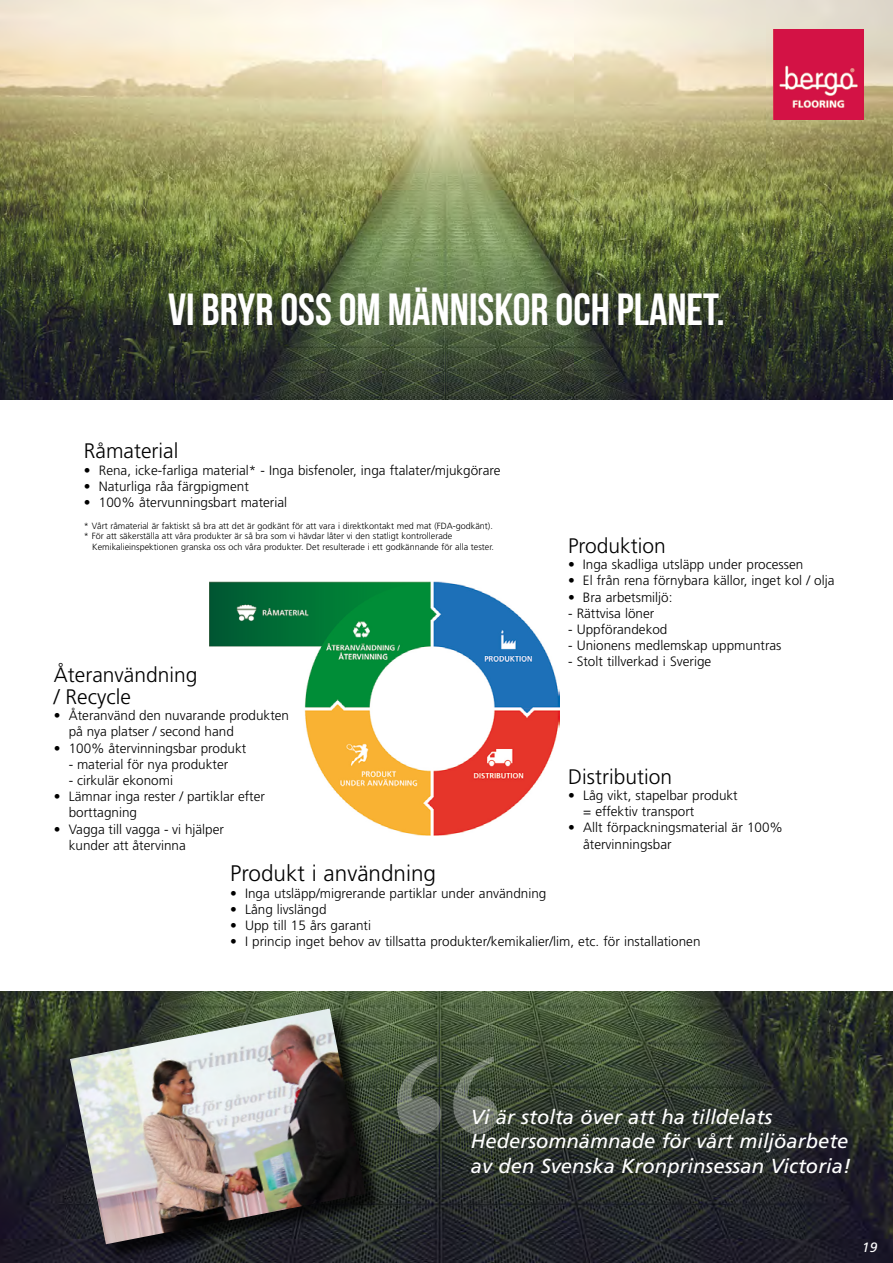
<style>
.page{position:relative;width:893px;height:1263px;background:#fff}
.page>*{position:absolute;margin:0;border:0;box-sizing:border-box;transform-origin:0 0}
.t1{font:700 239.55px "Times New Roman";color:#fff}
.t2{font:45px "Bebas Neue";color:#fff}
.t3{font:300 22.5px "Frutiger";color:#000}
.t4{font:300 21px/22.5px "Frutiger";color:#000}
.t5{font:italic 20.25px/24.3px "Frutiger";color:#fff}
.t6{font:300 13.5px/16.2px "Frutiger";color:#000}
.t7{font:italic 13.5px "Frutiger";color:#fff}
.t8{font:300 9px/10.8px "Frutiger";color:#000}
</style>
<div class="page">
<img style="left:0;top:0;width:893px;height:400px">
<img style="left:0;top:991px;width:893px;height:272px">
<div style="left:72px;top:1011px;width:312px;height:251px;background:#000;opacity:.75"></div>
<img style="left:70px;top:1008px;width:296px;height:236px">
<img style="left:774px;top:30px;width:89px;height:90px">
<img style="left:210px;top:581px;width:350px;height:255px">
<h2 class="t2" style="left:168px;top:284px;width:558px">VI BRYR OSS OM MÄNNISKOR OCH PLANET.</h2>
<h3 class="t4" style="left:84px;top:440px;width:96px">Råmaterial</h3>
<p class="t6" style="left:84px;top:462px;width:418px">• Rena, icke-farliga material* - Inga bisfenoler, inga ftalater/mjukgörare</p>
<p class="t6" style="left:84px;top:478px;width:166px">• Naturliga råa färgpigment</p>
<p class="t6" style="left:84px;top:494px;width:205px">• 100% återvunningsbart material</p>
<p class="t8" style="left:84px;top:520px;width:410px">* Vårt råmaterial är faktiskt så bra att det är godkänt för att vara i direktkontakt med mat (FDA-godkänt). * För att säkerställa att våra produkter är så bra som vi hävdar låter vi den statligt kontrollerade</p>
<p class="t8" style="left:92px;top:542px;width:403px">Kemikalieinspektionen granska oss och våra produkter. Det resulterade i ett godkännande för alla tester.</p>
<h3 class="t4" style="left:54px;top:663px;width:145px">Återanvändning / Recycle</h3>
<p class="t6" style="left:69px;top:708px;width:222px;text-indent:-15px">• Återanvänd den nuvarande produkten på nya platser / second hand</p>
<p class="t6" style="left:54px;top:740px;width:194px">• 100% återvinningsbar produkt</p>
<p class="t6" style="left:69px;top:756px;width:161px">- material för nya produkter</p>
<p class="t6" style="left:69px;top:772px;width:106px">- cirkulär ekonomi</p>
<p class="t6" style="left:69px;top:789px;width:198px;text-indent:-15px">• Lämnar inga rester / partiklar efter borttagning</p>
<p class="t6" style="left:69px;top:821px;width:157px;text-indent:-15px">• Vagga till vagga - vi hjälper kunder att återvinna</p>
<h3 class="t4" style="left:568px;top:535px;width:99px">Produktion</h3>
<p class="t6" style="left:568px;top:557px;width:237px">• Inga skadliga utsläpp under processen</p>
<p class="t6" style="left:568px;top:573px;width:268px">• El från rena förnybara källor, inget kol / olja</p>
<p class="t6" style="left:568px;top:589px;width:106px">• Bra arbetsmiljö:</p>
<p class="t6" style="left:568px;top:605px;width:88px">- Rättvisa löner</p>
<p class="t6" style="left:568px;top:621px;width:101px">- Uppförandekod</p>
<p class="t6" style="left:568px;top:638px;width:215px">- Unionens medlemskap uppmuntras</p>
<p class="t6" style="left:568px;top:654px;width:145px">- Stolt tillverkad i Sverige</p>
<h3 class="t4" style="left:568px;top:765px;width:105px">Distribution</h3>
<p class="t6" style="left:583px;top:787px;width:156px;text-indent:-15px">• Låg vikt, stapelbar produkt = effektiv transport</p>
<p class="t6" style="left:583px;top:820px;width:201px;text-indent:-15px">• Allt förpackningsmaterial är 100% återvinningsbar</p>
<h3 class="t3" style="left:230px;top:861px;width:207px">Produkt i användning</h3>
<p class="t6" style="left:230px;top:885px;width:318px">• Inga utsläpp/migrerande partiklar under användning</p>
<p class="t6" style="left:230px;top:901px;width:98px">• Lång livslängd</p>
<p class="t6" style="left:230px;top:917px;width:142px">• Upp till 15 års garanti</p>
<p class="t6" style="left:230px;top:934px;width:472px">• I princip inget behov av tillsatta produkter/kemikalier/lim, etc. för installationen</p>
<h1 class="t1" style="left:507px;top:1225px;width:121px;rotate:-180deg">”</h1>
<h3 class="t5" style="left:471px;top:1105px;width:382px">Vi är stolta över att ha tilldelats<br>Hedersomnämnade för vårt miljöarbete av den Svenska Kronprinsessan Victoria!</h3>
<p class="t7" style="left:862px;top:1239px;width:17px">19</p>
</div>
